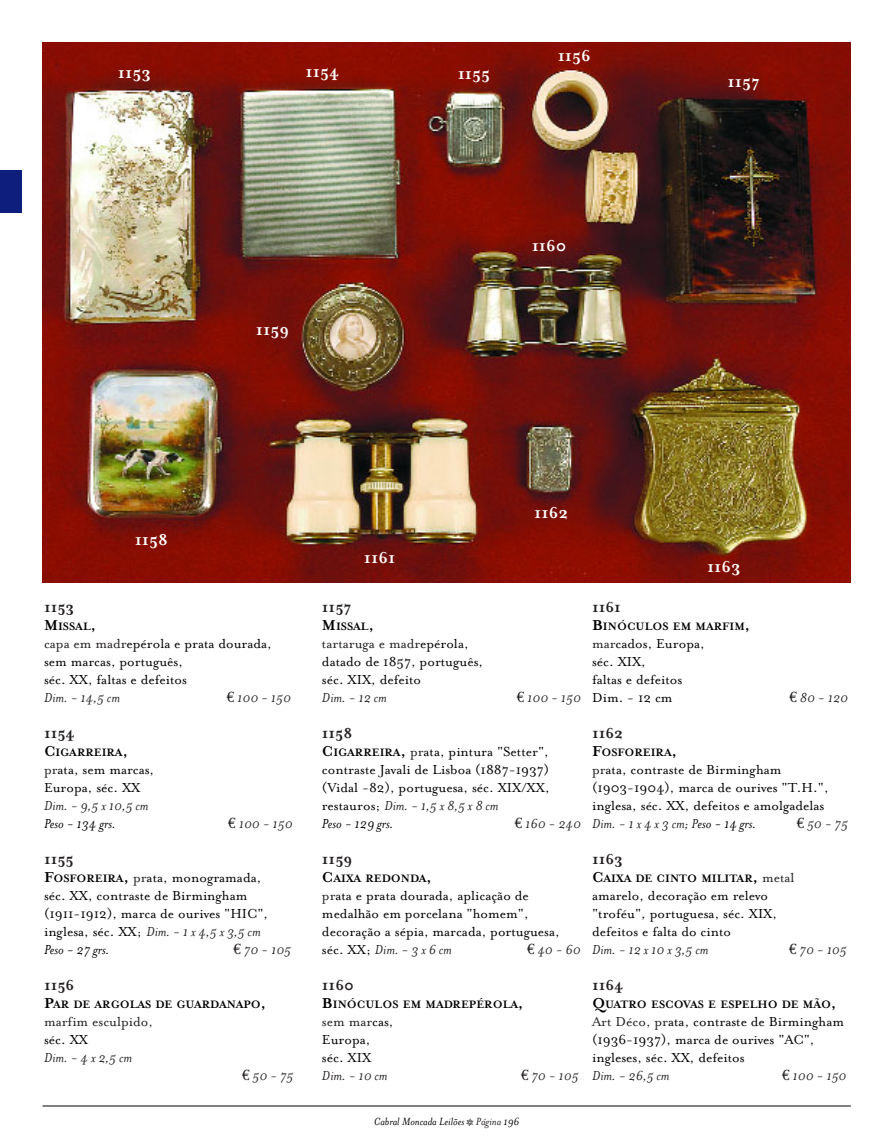
<style>
.page{position:relative;width:893px;height:1148px;background:#fff}
.page>*{position:absolute;margin:0;border:0;box-sizing:border-box;transform-origin:0 0}
.t1{font:700 18px "Mrs Eaves";color:#fff}
.t2{font:700 16.5px "Mrs Eaves";color:#231f20}
.t3{font:15px/18px "Mrs Eaves Roman";color:#000}
.t4{font:italic 15px/18px "Mrs Eaves";color:#231f20}
.t5{font:15px "Mrs Eaves Roman";color:#231f20}
.t6{font:italic 15px "Mrs Eaves";color:#000}
.t7{font:700 12.3px "Mrs Eaves";color:#000}
.t8{font:italic 12px "Mrs Eaves";color:#000}
.s1{font-size:16.5px}
.s2{color:#231f20}
.s3{font-family:"Euro Serif";font-style:normal}
.s4{font-family:"Mrs Eaves";font-weight:700;font-size:16.5px}
.s5{font-family:"Mrs Eaves";font-weight:700;font-size:12.3px}
.s6{font-family:"Mrs Eaves Roman";font-style:normal;color:#000}
.s7{color:#000}
.s8{font-family:"Mrs Eaves Roman";font-weight:400;font-size:15px;color:#231f20}
.s9{font-family:"Mrs Eaves Fractions";font-style:normal;color:#231f20}
</style>
<div class="page">
<img style="left:43px;top:43px;width:807px;height:540px">
<hr style="left:43px;top:1105px;width:807px;height:1px;background:#000">
<div style="left:0;top:170px;width:21px;height:43px;background:#0e1e7d"></div>
<p class="t1" style="left:118px;top:61px;width:35px">1153</p>
<p class="t1" style="left:305px;top:60px;width:35px">1154</p>
<p class="t1" style="left:457px;top:62px;width:34px">1155</p>
<p class="t1" style="left:557px;top:44px;width:35px">1156</p>
<p class="t1" style="left:256px;top:318px;width:35px">1159</p>
<p class="t1" style="left:531px;top:234px;width:36px">1160</p>
<p class="t1" style="left:135px;top:528px;width:35px">1158</p>
<p class="t1" style="left:364px;top:546px;width:33px">1161</p>
<p class="t1" style="left:534px;top:501px;width:36px">1162</p>
<p class="t1" style="left:727px;top:70px;width:34px">1157</p>
<p class="t1" style="left:707px;top:555px;width:35px">1163</p>
<p class="t2" style="left:44px;top:597px;width:32px">1153</p>
<p class="t7" style="left:44px;top:619px;width:53px"><span class="s1">M</span>ISSAL<span class="s1">,</span></p>
<p class="t3" style="left:44px;top:634px;width:229px"><span class="s2">capa em madr</span>epérola e prata dourada, sem marcas, português,<br>séc. XX, faltas e defeitos</p>
<p class="t4" style="left:44px;top:688px;width:77px">Dim. - 14,5 cm</p>
<p class="t4" style="left:227px;top:688px;width:66px"><span class="s3">€</span> 100 - 150</p>
<p class="t2" style="left:44px;top:723px;width:32px">1154</p>
<p class="t7" style="left:44px;top:745px;width:85px"><span class="s1">C</span>IGARREIRA<span class="s1">,</span></p>
<p class="t3" style="left:44px;top:760px;width:112px"><span class="s2">pr</span>ata, sem marcas,<br>Europa, séc. XX</p>
<p class="t4" style="left:44px;top:796px;width:106px">Dim. - 9,5 x 10,5 cm</p>
<p class="t6" style="left:44px;top:814px;width:73px">Peso - 134 grs.</p>
<p class="t4" style="left:228px;top:814px;width:66px"><span class="s3">€</span> 100 - 150</p>
<p class="t2" style="left:44px;top:849px;width:31px">1155</p>
<p class="t3" style="left:44px;top:868px;width:226px"><span class="s4">F</span><span class="s5">OSFOREIRA</span><span class="s4">,</span> <span class="s2">pr</span>ata, monogramada, séc. XX, contraste de Birmingham (1911-1912), marca de ourives "HIC",</p>
<p class="t4" style="left:44px;top:922px;width:218px"><span class="s6">inglesa, séc. XX;</span> Dim. - 1 x 4,5 x 3,5 cm<br><span class="s7">Peso - 27 grs.</span></p>
<p class="t4" style="left:233px;top:940px;width:59px"><span class="s3">€</span> 70 - 105</p>
<p class="t2" style="left:44px;top:975px;width:32px">1156</p>
<p class="t7" style="left:44px;top:997px;width:223px"><span class="s1">P</span>AR DE ARGOLAS DE GUARDANAPO<span class="s1">,</span></p>
<p class="t5" style="left:44px;top:1012px;width:111px">marfim esculpido,</p>
<p class="t3" style="left:44px;top:1030px;width:46px">séc. XX</p>
<p class="t4" style="left:44px;top:1048px;width:90px">Dim. - 4 x 2,5 cm</p>
<p class="t4" style="left:242px;top:1066px;width:53px"><span class="s3">€</span> 50 - 75</p>
<p class="t2" style="left:322px;top:597px;width:31px">1157</p>
<p class="t7" style="left:322px;top:619px;width:53px"><span class="s1">M</span>ISSAL<span class="s1">,</span></p>
<p class="t3" style="left:322px;top:634px;width:163px"><span class="s2">tartaruga e madr</span>epérola, datado de 1857, português, séc. XIX, defeito</p>
<p class="t4" style="left:322px;top:688px;width:66px">Dim. - 12 cm</p>
<p class="t4" style="left:516px;top:688px;width:66px"><span class="s3">€</span> 100 - 150</p>
<p class="t2" style="left:322px;top:723px;width:32px">1158</p>
<p class="t3" style="left:322px;top:742px;width:229px;text-align:justify"><span class="s4">C</span><span class="s5">IGARREIRA</span><span class="s4">,</span> <span class="s2">pr</span>ata, pintura "Setter", contraste Javali de Lisboa (1887-1937) (Vidal -82), portuguesa, séc. XIX/XX,</p>
<p class="t4" style="left:322px;top:796px;width:178px"><span class="s6">restauros;</span> Dim. - 1,5 x 8,5 x 8 cm<br><span class="s7">Peso - 129 grs.</span></p>
<p class="t4" style="left:514px;top:814px;width:68px"><span class="s3">€</span> 160 - 240</p>
<p class="t2" style="left:322px;top:849px;width:32px">1159</p>
<p class="t7" style="left:322px;top:871px;width:111px"><span class="s1">C</span>AIXA REDONDA<span class="s1">,</span></p>
<p class="t3" style="left:322px;top:886px;width:239px"><span class="s2">pr</span>ata e prata dourada, aplicação de medalhão em porcelana "homem", decoração a sépia, marcada, portuguesa,</p>
<p class="t4" style="left:322px;top:940px;width:131px"><span class="s6">séc. XX;</span> Dim. - 3 x 6 cm</p>
<p class="t4" style="left:527px;top:940px;width:55px"><span class="s3">€</span> 40 - 60</p>
<p class="t2" style="left:322px;top:975px;width:33px">1160</p>
<p class="t7" style="left:322px;top:997px;width:203px"><span class="s1">B</span>INÓCULOS EM MADREPÉROLA<span class="s1">,</span></p>
<p class="t3" style="left:322px;top:1012px;width:73px"><span class="s2">sem mar</span>cas,<br>Europa, séc. XIX</p>
<p class="t4" style="left:322px;top:1066px;width:67px">Dim. - 10 cm</p>
<p class="t4" style="left:521px;top:1066px;width:59px"><span class="s3">€</span> 70 - 105</p>
<p class="t2" style="left:592px;top:597px;width:30px">1161</p>
<p class="t7" style="left:592px;top:619px;width:160px"><span class="s1">B</span>INÓCULOS EM MARFIM<span class="s1">,</span></p>
<p class="t3" style="left:592px;top:634px;width:114px"><span class="s2">mar</span>cados, Europa, séc. XIX,<br>faltas e defeitos<br>Dim. - 12 cm</p>
<p class="t4" style="left:789px;top:688px;width:60px"><span class="s3">€</span> 80 - 120</p>
<p class="t2" style="left:592px;top:723px;width:33px">1162</p>
<p class="t7" style="left:592px;top:745px;width:86px"><span class="s1">F</span>OSFOREIRA<span class="s1">,</span></p>
<p class="t3" style="left:592px;top:760px;width:238px"><span class="s2">pr</span>ata, contraste de Birmingham (1903-1904), marca de ourives "T.H.", inglesa, séc. XX, defeitos e amolgadelas</p>
<p class="t4" style="left:592px;top:814px;width:166px">Dim. - 1 x 4 x 3 cm; P<span class="s7">eso - 14 grs.</span></p>
<p class="t4" style="left:796px;top:814px;width:53px"><span class="s3">€</span> 50 - 75</p>
<p class="t2" style="left:592px;top:849px;width:32px">1163</p>
<p class="t7" style="left:592px;top:871px;width:204px"><span class="s1">C</span>AIXA DE CINTO MILITAR<span class="s1">,</span> <span class="s8">metal</span></p>
<p class="t3" style="left:592px;top:886px;width:186px">amarelo, decoração em relevo "troféu", portuguesa, séc. XIX, defeitos e falta do cinto</p>
<p class="t4" style="left:592px;top:940px;width:118px">Dim. - 12 x 10 x 3,5 cm</p>
<p class="t4" style="left:789px;top:940px;width:59px"><span class="s3">€</span> 70 - 105</p>
<p class="t2" style="left:592px;top:975px;width:33px">1164</p>
<p class="t7" style="left:592px;top:997px;width:246px"><span class="s1">Q</span>UATRO ESCOVAS E ESPELHO DE MÃO<span class="s1">,</span></p>
<p class="t3" style="left:592px;top:1012px;width:253px"><span class="s2">Art Déco, pr</span>ata, contraste de Birmingham (1936-1937), marca de ourives "AC", ingleses, séc. XX, defeitos</p>
<p class="t4" style="left:592px;top:1066px;width:79px">Dim. - 26,5 cm</p>
<p class="t4" style="left:782px;top:1066px;width:66px"><span class="s3">€</span> 100 - 150</p>
<p class="t8" style="left:374px;top:1113px;width:147px">Cabral Moncada Leilões <span class="s9">Q</span> <span class="s2">Página</span> 196</p>
</div>
